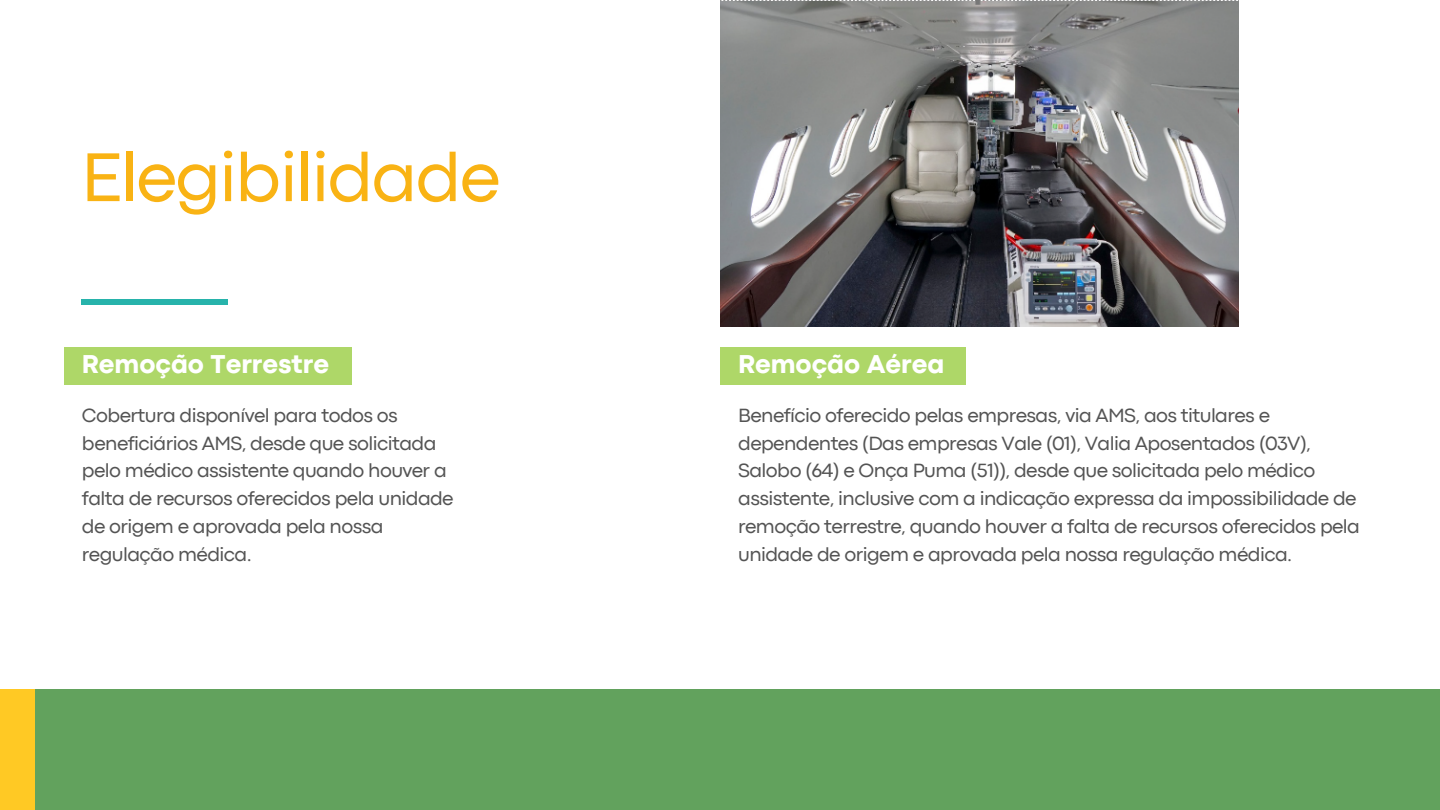
<style>
.page{position:relative;width:1440px;height:810px;background:#fff}
.page>*{position:absolute;margin:0;border:0;box-sizing:border-box;transform-origin:0 0}
.t1{font:71.9px "Codec Pro";letter-spacing:-.025em;color:#f9b314}
.t2{font:800 27px "Codec Pro";color:#fff}
.t3{font:20px/27.8px "Codec Pro";letter-spacing:-.03em;color:#545454}
</style>
<div class="page">
<div style="left:81px;top:300px;width:146px;height:5px;background:#27b3ab"></div>
<div style="left:64px;top:348px;width:287px;height:37px;background:#aed768"></div>
<div style="left:720px;top:348px;width:245px;height:37px;background:#aed768"></div>
<div style="left:0;top:689px;width:1440px;height:121px;background:#62a25d"></div>
<div style="left:0;top:689px;width:35px;height:121px;background:#ffc924"></div>
<img style="left:720px;top:0;width:519px;height:326px">
<p class="t1" style="left:81px;top:152px;width:421px">Elegibilidade</p>
<p class="t2" style="left:82px;top:355px;width:249px">Remoção Terrestre</p>
<h1 class="t3" style="left:82px;top:403px;width:373px">Cobertura disponível para todos os beneficiários AMS, desde que solicitada pelo médico assistente quando houver a falta de recursos oferecidos pela unidade de origem e aprovada pela nossa regulação médica.</h1>
<h2 class="t2" style="left:738px;top:355px;width:208px">Remoção Aérea</h2>
<p class="t3" style="left:738px;top:403px;width:623px">Benefício oferecido pelas empresas, via AMS, aos titulares e dependentes (Das empresas Vale (01), Valia Aposentados (03V), Salobo (64) e Onça Puma (51)), desde que solicitada pelo médico assistente, inclusive com a indicação expressa da impossibilidade de remoção terrestre, quando houver a falta de recursos oferecidos pela unidade de origem e aprovada pela nossa regulação médica.</p>
</div>
